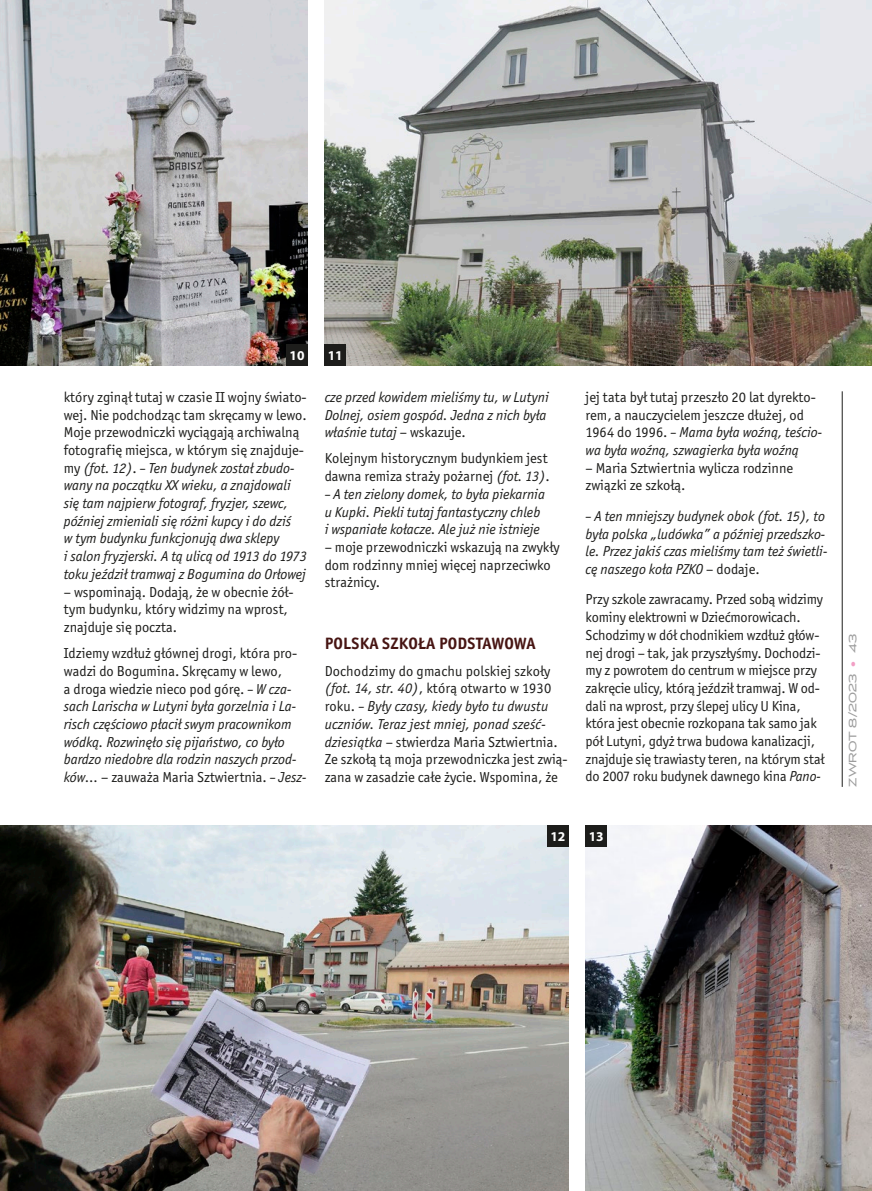
<style>
.page{position:relative;width:872px;height:1191px;background:#fff}
.page>*{position:absolute;margin:0;border:0;box-sizing:border-box;transform-origin:0 0}
.t1{font:700 16.5px "Officina Sans Itc TOT";letter-spacing:.015em;color:#471513}
.t2{font:14.4px/17.7px "Officina Sans Itc TOT";color:#1d1d1b}
.t3{font:italic 14.4px/17.7px "Officina Sans Itc TOT";color:#1d1d1b}
.t4{font:700 13.5px "Myriad Pro";color:#fff}
.t5{font:12px "Luxury Gold";letter-spacing:.015em;color:#9d9d9d}
.s1{font-style:normal}
.s2{font-style:italic}
.s3{color:#f29fc5}
</style>
<div class="page">
<img style="left:0;top:825px;width:568px;height:366px">
<img style="left:585px;top:825px;width:287px;height:366px">
<img style="left:0;top:0;width:308px;height:366px">
<img style="left:325px;top:0;width:547px;height:366px">
<div style="left:286px;top:344px;width:22px;height:22px;background:#1d1d1b"></div>
<div style="left:325px;top:344px;width:21px;height:22px;background:#1d1d1b"></div>
<div style="left:585px;top:825px;width:22px;height:21px;background:#1d1d1b"></div>
<div style="left:547px;top:825px;width:21px;height:21px;background:#1d1d1b"></div>
<hr style="left:842px;top:391px;width:1px;height:396px;background:#1d1d1b">
<p class="t4" style="left:289px;top:347px;width:16px">10</p>
<p class="t4" style="left:328px;top:347px;width:16px">11</p>
<p class="t3" style="left:64px;top:388px;width:245px"><span class="s1">który zginął tutaj w czasie II wojny świato&shy;wej. Nie podchodząc tam skręcamy w lewo.<br>Moje przewodniczki wyciągają archiwalną fotografię miejsca, w którym się znajduje&shy;my</span> (fot. 12)<span class="s1">.</span> – Ten budynek został zbudo&shy;wany na początku XX wieku, a znajdowali się tam najpierw fotograf, fryzjer, szewc, później zmieniali się różni kupcy i do dziś<br>w tym budynku funkcjonują dwa sklepy<br>i salon fryzjerski. A tą ulicą od 1913 do 1973 toku jeździł tramwaj z Bogumina do Orłowej</p>
<p class="t2" style="left:64px;top:583px;width:231px">– wspominają. Dodają, że w obecnie żół&shy;tym budynku, który widzimy na wprost, znajduje się poczta.</p>
<p class="t3" style="left:64px;top:645px;width:244px"><span class="s1">Idziemy wzdłuż głównej drogi, która pro&shy;wadzi do Bogumina. Skręcamy w lewo,<br>a droga wiedzie nieco pod górę.</span> – W cza&shy;sach Larischa w Lutyni była gorzelnia i La&shy;risch częściowo płacił swym pracownikom wódką. Rozwinęło się pijaństwo, co było bardzo niedobre dla rodzin naszych przod&shy;ków… <span class="s1">– zauważa Maria Sztwiertnia.</span> – Jesz-</p>
<p class="t3" style="left:325px;top:388px;width:226px">cze przed kowidem mieliśmy tu, w Lutyni<br>Dolnej, osiem gospód. Jedna z nich była właśnie tutaj <span class="s1">– wskazuje.</span></p>
<p class="t2" style="left:325px;top:450px;width:227px">Kolejnym historycznym budynkiem jest dawna remiza straży pożarnej <span class="s2">(fot. 13)</span>.</p>
<p class="t3" style="left:325px;top:485px;width:222px">– A ten zielony domek, to była piekarnia u Kupki. Piekli tutaj fantastyczny chleb i wspaniałe kołacze. Ale już nie istnieje</p>
<p class="t2" style="left:325px;top:538px;width:236px">– moje przewodniczki wskazują na zwykły dom rodzinny mniej więcej naprzeciwko strażnicy.</p>
<p class="t1" style="left:325px;top:633px;width:212px">POLSKA SZKOŁA PODSTAWOWA</p>
<p class="t2" style="left:325px;top:662px;width:244px">Dochodzimy do gmachu polskiej szkoły <span class="s2">(fot. 14, str. 40)</span>, którą otwarto w 1930 roku. <span class="s2">– Były czasy, kiedy było tu dwustu uczniów. Teraz jest mniej, ponad sześć&shy;dziesiątka</span> – stwierdza Maria Sztwiertnia.<br>Ze szkołą tą moja przewodniczka jest zwią&shy;zana w zasadzie całe życie. Wspomina, że</p>
<p class="t2" style="left:585px;top:388px;width:238px">jej tata był tutaj przeszło 20 lat dyrekto&shy;rem, a nauczycielem jeszcze dłużej, od 1964 do 1996. <span class="s2">– Mama była woźną, teścio&shy;wa była woźną, szwagierka była woźną</span></p>
<p class="t2" style="left:585px;top:459px;width:209px">– Maria Sztwiertnia wylicza rodzinne związki ze szkołą.</p>
<p class="t3" style="left:585px;top:507px;width:243px">– A ten mniejszy budynek obok (fot. 15), to była polska „ludówka” a później przedszko&shy;le. Przez jakiś czas mieliśmy tam też świetli&shy;cę naszego koła PZKO <span class="s1">– dodaje.</span></p>
<p class="t2" style="left:585px;top:591px;width:240px">Przy szkole zawracamy. Przed sobą widzimy kominy elektrowni w Dziećmorowicach.<br>Schodzimy w dół chodnikiem wzdłuż głów&shy;nej drogi – tak, jak przyszłyśmy. Dochodzi&shy;my z powrotem do centrum w miejsce przy zakręcie ulicy, którą jeździł tramwaj. W od&shy;dali na wprost, przy ślepej ulicy U Kina, która jest obecnie rozkopana tak samo jak pół Lutyni, gdyż trwa budowa kanalizacji, znajduje się trawiasty teren, na którym stał do 2007 roku budynek dawnego kina <span class="s2">Pano-</span></p>
<p class="t4" style="left:550px;top:827px;width:16px">12</p>
<p class="t4" style="left:588px;top:827px;width:16px">13</p>
<p class="t5" style="left:846px;top:787px;width:154px;rotate:-90deg">ZWROT 8/2023 <span class="s3">•</span> 43</p>
</div>
